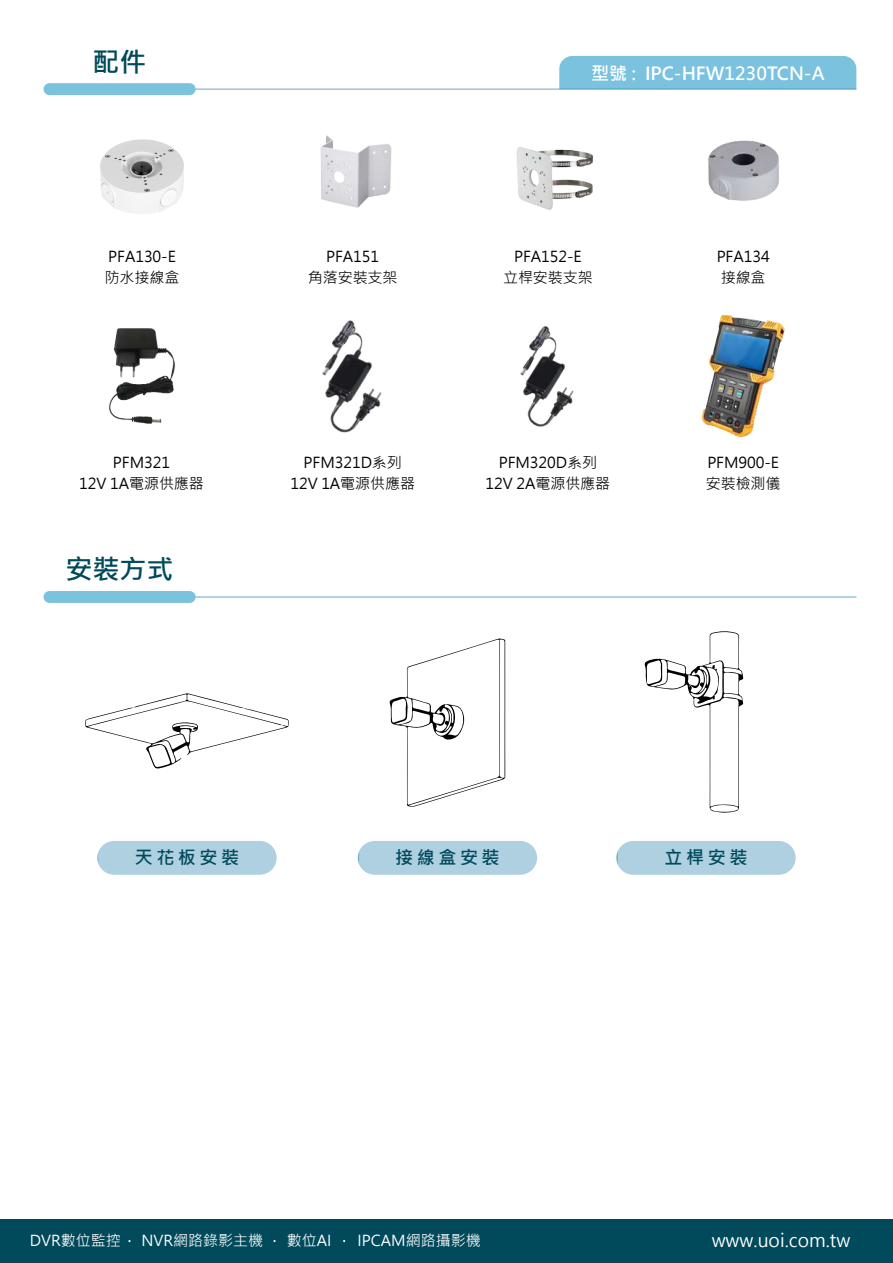
<style>
.page{position:relative;width:893px;height:1263px;background:#fff}
.page>*{position:absolute;margin:0;border:0;box-sizing:border-box;transform-origin:0 0}
.t1{font:700 27px "Microsoft Jheng Hei";color:#004a5b}
.t2{font:700 18px "Microsoft Jheng Hei";color:#fff}
.t3{font:18px "Microsoft Jheng Hei";color:#fff}
.t4{font:700 18px "Microsoft Jheng Hei";letter-spacing:.2em;color:#004a5b}
.t5{font:15px/21px "Microsoft Jheng Hei";letter-spacing:-.005em;color:#000;text-align:center}
.t6{font:15px "Microsoft Jheng Hei";color:#fff}
</style>
<div class="page">
<div style="left:0;top:1219px;width:893px;height:44px;background:#004a5b"></div>
<div style="left:559px;top:56px;width:297px;height:33px;background:#7bc2de"></div>
<div style="left:44px;top:83px;width:152px;height:12px;background:#7bc2de;border-radius:6px"></div>
<hr style="left:196px;top:89px;width:660px;height:1px;background:#1f7ead">
<div style="left:44px;top:591px;width:152px;height:12px;background:#7bc2de;border-radius:6px"></div>
<hr style="left:196px;top:596px;width:660px;height:1px;background:#1f7ead">
<img style="left:109px;top:328px;width:67px;height:96px">
<img style="left:708px;top:140px;width:71px;height:61px">
<img style="left:516px;top:147px;width:77px;height:63px">
<img style="left:100px;top:139px;width:84px;height:75px">
<img style="left:320px;top:135px;width:72px;height:73px">
<img style="left:322px;top:320px;width:60px;height:113px">
<img style="left:520px;top:326px;width:54px;height:101px">
<img style="left:701px;top:315px;width:84px;height:123px">
<div style="left:97px;top:841px;width:180px;height:34px;background:#afd0e1;border-radius:17px"></div>
<div style="left:358px;top:841px;width:179px;height:34px;background:#afd0e1;border-radius:17px"></div>
<div style="left:616px;top:841px;width:180px;height:34px;background:#afd0e1;border-radius:17px"></div>
<svg style="left:644px;top:631px;width:100px;height:182px"></svg>
<svg style="left:85px;top:693px;width:204px;height:76px"></svg>
<svg style="left:389px;top:638px;width:116px;height:169px"></svg>
<h1 class="t1" style="left:93px;top:45px;width:55px">配件</h1>
<p class="t5" style="left:105px;top:246px;width:76px;text-align:left">PFA130-E防水接線盒</p>
<p class="t5" style="left:308px;top:246px;width:91px">PFA151<br>角落安裝支架</p>
<p class="t5" style="left:79px;top:452px;width:126px">PFM321<br>12V 1A電源供應器</p>
<h1 class="t1" style="left:66px;top:552px;width:109px">安裝方式</h1>
<p class="t5" style="left:290px;top:452px;width:126px">PFM321D系列<br>12V 1A電源供應器</p>
<p class="t2" style="left:591px;top:62px;width:235px">型號 : IPC-HFW1230TCN-A</p>
<p class="t5" style="left:503px;top:246px;width:91px">PFA152-E<br>立桿安裝支架</p>
<p class="t5" style="left:486px;top:452px;width:126px">PFM320D系列<br>12V 2A電源供應器</p>
<p class="t5" style="left:717px;top:246px;width:55px;text-align:left">PFA134接線盒</p>
<p class="t5" style="left:706px;top:452px;width:76px;text-align:left">PFM900-E安裝檢測儀</p>
<p class="t4" style="left:135px;top:846px;width:106px">天花板安裝</p>
<p class="t4" style="left:395px;top:846px;width:106px">接線盒安裝</p>
<p class="t4" style="left:665px;top:846px;width:84px">立桿安裝</p>
<p class="t6" style="left:30px;top:1231px;width:92px">DVR數位監控</p>
<p class="t6" style="left:141px;top:1231px;width:123px">NVR網路錄影主機</p>
<p class="t6" style="left:287px;top:1231px;width:46px">數位AI</p>
<p class="t6" style="left:358px;top:1231px;width:125px">IPCAM網路攝影機</p>
<p class="t3" style="left:712px;top:1229px;width:140px">www.uoi.com.tw</p>
</div>
